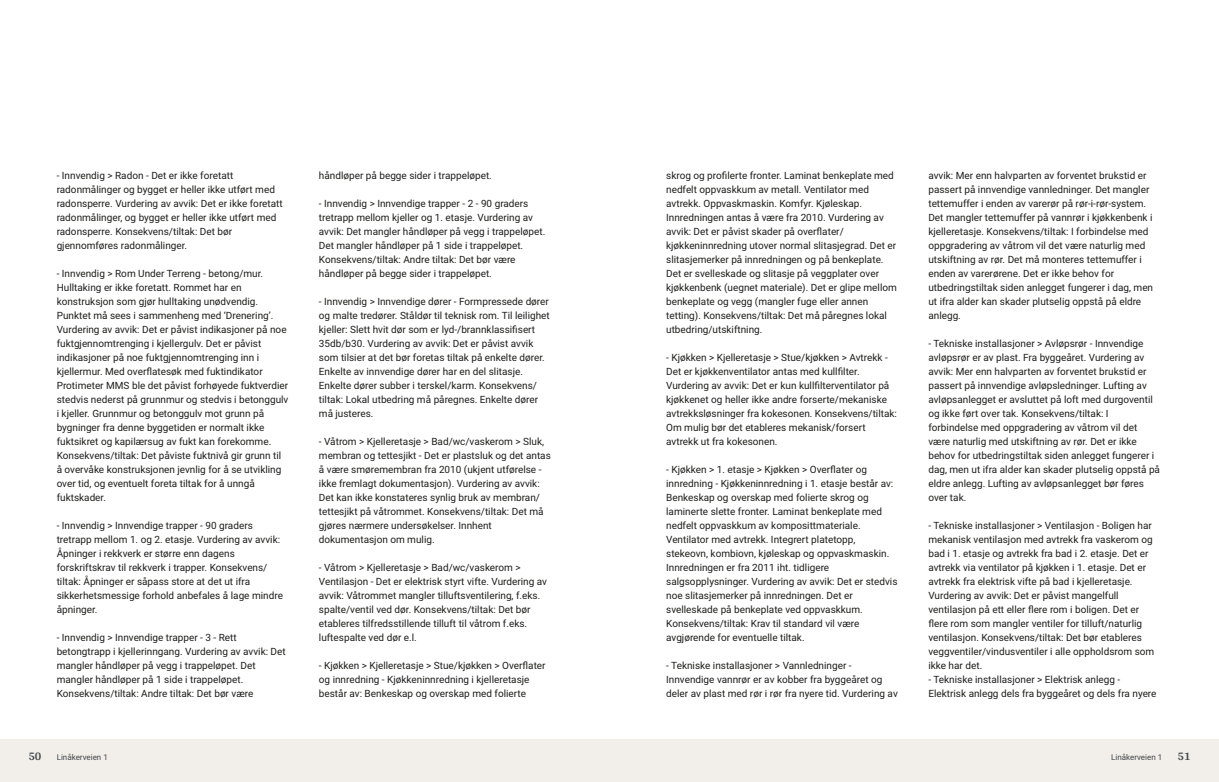
<style>
.page{position:relative;width:1219px;height:782px;background:#fff}
.page>*{position:absolute;margin:0;border:0;box-sizing:border-box;transform-origin:0 0}
.t1{font:700 12px "Arya";color:#414749}
.t2{font:10px/14px "Roboto";color:#1d1d1b}
.t3{font:8px "Roboto";color:#414749}
</style>
<div class="page">
<div style="left:0;top:739px;width:612px;height:42px;background:#f2eeea"></div>
<div style="left:607px;top:739px;width:612px;height:42px;background:#f2eeea"></div>
<p class="t2" style="left:57px;top:167px;width:228px">‑ Innvendig &gt; Radon ‑ Det er ikke foretatt radonmålinger og bygget er heller ikke utført med radonsperre. Vurdering av avvik: Det er ikke foretatt radonmålinger, og bygget er heller ikke utført med radonsperre. Konsekvens/ tiltak: Det bør gjennomføres radonmålinger.</p>
<p class="t2" style="left:57px;top:265px;width:233px">‑ Innvendig &gt; Rom Under Terreng ‑ betong/ mur.<br>Hulltaking er ikke foretatt. Rommet har en konstruksjon som gjør hulltaking unødvendig.<br>Punktet må sees i sammenheng med ‘Drenering’.<br>Vurdering av avvik: Det er påvist indikasjoner på noe fuktgjennomtrenging i kjellergulv. Det er påvist indikasjoner på noe fuktgjennomtrenging inn i kjellermur. Med overflatesøk med fuktindikator Protimeter MMS ble det påvist forhøyede fuktverdier stedvis nederst på grunnmur og stedvis i betonggulv i kjeller. Grunnmur og betonggulv mot grunn på bygninger fra denne byggetiden er normalt ikke fuktsikret og kapilærsug av fukt kan forekomme.<br>Konsekvens/ tiltak: Det påviste fuktnivå gir grunn til å overvåke konstruksjonen jevnlig for å se utvikling over tid, og eventuelt foreta tiltak for å unngå fuktskader.</p>
<p class="t2" style="left:57px;top:517px;width:228px">‑ Innvendig &gt; Innvendige trapper ‑ 90 graders tretrapp mellom 1. og 2. etasje. Vurdering av avvik:<br>Åpninger i rekkverk er større enn dagens forskriftskrav til rekkverk i trapper. Konsekvens/ tiltak: Åpninger er såpass store at det ut ifra sikkerhetsmessige forhold anbefales å lage mindre åpninger.</p>
<p class="t2" style="left:57px;top:629px;width:231px">‑ Innvendig &gt; Innvendige trapper ‑ 3 ‑ Rett betongtrapp i kjellerinngang. Vurdering av avvik: Det mangler håndløper på vegg i trappeløpet. Det mangler håndløper på 1 side i trappeløpet.<br>Konsekvens/ tiltak: Andre tiltak: Det bør være</p>
<p class="t1" style="left:28px;top:749px;width:15px">50</p>
<p class="t3" style="left:57px;top:751px;width:53px">Linåkerveien 1</p>
<p class="t2" style="left:319px;top:167px;width:174px">håndløper på begge sider i trappeløpet.</p>
<p class="t2" style="left:319px;top:195px;width:228px">‑ Innvendig &gt; Innvendige trapper ‑ 2 ‑ 90 graders tretrapp mellom kjeller og 1. etasje. Vurdering av avvik: Det mangler håndløper på vegg i trappeløpet.<br>Det mangler håndløper på 1 side i trappeløpet.<br>Konsekvens/ tiltak: Andre tiltak: Det bør være håndløper på begge sider i trappeløpet.</p>
<p class="t2" style="left:319px;top:293px;width:232px">‑ Innvendig &gt; Innvendige dører ‑ Formpressede dører og malte tredører. Ståldør til teknisk rom. Til leilighet kjeller: Slett hvit dør som er lyd‑/ brannklassifisert 35db/ b30. Vurdering av avvik: Det er påvist avvik som tilsier at det bør foretas tiltak på enkelte dører.<br>Enkelte av innvendige dører har en del slitasje.<br>Enkelte dører subber i terskel/ karm. Konsekvens/ tiltak: Lokal utbedring må påregnes. Enkelte dører må justeres.</p>
<p class="t2" style="left:319px;top:433px;width:233px">‑ Våtrom &gt; Kjelleretasje &gt; Bad/ wc/ vaskerom &gt; Sluk, membran og tettesjikt ‑ Det er plastsluk og det antas å være smøremembran fra 2010 (ukjent utførelse ‑ ikke fremlagt dokumentasjon). Vurdering av avvik:<br>Det kan ikke konstateres synlig bruk av membran/ tettesjikt på våtrommet. Konsekvens/ tiltak: Det må gjøres nærmere undersøkelser. Innhent dokumentasjon om mulig.</p>
<p class="t2" style="left:319px;top:559px;width:230px">‑ Våtrom &gt; Kjelleretasje &gt; Bad/ wc/ vaskerom &gt; Ventilasjon ‑ Det er elektrisk styrt vifte. Vurdering av avvik: Våtrommet mangler tilluftsventilering, f.eks. spalte/ ventil ved dør. Konsekvens/ tiltak: Det bør etableres tilfredsstillende tilluft til våtrom f.eks. luftespalte ved dør e.l.</p>
<p class="t2" style="left:319px;top:657px;width:228px">‑ Kjøkken &gt; Kjelleretasje &gt; Stue/ kjøkken &gt; Overflater og innredning ‑ Kjøkkeninnredning i kjelleretasje består av: Benkeskap og overskap med folierte</p>
<p class="t2" style="left:666px;top:167px;width:232px">skrog og profilerte fronter. Laminat benkeplate med nedfelt oppvaskkum av metall. Ventilator med avtrekk. Oppvaskmaskin. Komfyr. Kjøleskap.<br>Innredningen antas å være fra 2010. Vurdering av avvik: Det er påvist skader på overflater/ kjøkkeninnredning utover normal slitasjegrad. Det er slitasjemerker på innredningen og på benkeplate.<br>Det er svelleskade og slitasje på veggplater over kjøkkenbenk (uegnet materiale). Det er glipe mellom benkeplate og vegg (mangler fuge eller annen tetting). Konsekvens/ tiltak: Det må påregnes lokal utbedring/ utskiftning.</p>
<p class="t2" style="left:666px;top:349px;width:232px">‑ Kjøkken &gt; Kjelleretasje &gt; Stue/ kjøkken &gt; Avtrekk ‑ Det er kjøkkenventilator antas med kullfilter.<br>Vurdering av avvik: Det er kun kullfilterventilator på kjøkkenet og heller ikke andre forserte/ mekaniske avtrekksløsninger fra kokesonen. Konsekvens/ tiltak:<br>Om mulig bør det etableres mekanisk/ forsert avtrekk ut fra kokesonen.</p>
<p class="t2" style="left:666px;top:461px;width:233px">‑ Kjøkken &gt; 1. etasje &gt; Kjøkken &gt; Overflater og innredning ‑ Kjøkkeninnredning i 1. etasje består av:<br>Benkeskap og overskap med folierte skrog og laminerte slette fronter. Laminat benkeplate med nedfelt oppvaskkum av komposittmateriale.<br>Ventilator med avtrekk. Integrert platetopp, stekeovn, kombiovn, kjøleskap og oppvaskmaskin.<br>Innredningen er fra 2011 iht. tidligere salgsopplysninger. Vurdering av avvik: Det er stedvis noe slitasjemerker på innredningen. Det er svelleskade på benkeplate ved oppvaskkum.<br>Konsekvens/ tiltak: Krav til standard vil være avgjørende for eventuelle tiltak.</p>
<p class="t2" style="left:666px;top:657px;width:233px">‑ Tekniske installasjoner &gt; Vannledninger ‑<br>Innvendige vannrør er av kobber fra byggeåret og deler av plast med rør i rør fra nyere tid. Vurdering av</p>
<p class="t2" style="left:928px;top:167px;width:226px">avvik: Mer enn halvparten av forventet brukstid er passert på innvendige vannledninger. Det mangler tettemuffer i enden av varerør på rør‑i‑rør‑system.<br>Det mangler tettemuffer på vannrør i kjøkkenbenk i kjelleretasje. Konsekvens/ tiltak: I forbindelse med oppgradering av våtrom vil det være naturlig med utskiftning av rør. Det må monteres tettemuffer i enden av varerørene. Det er ikke behov for utbedringstiltak siden anlegget fungerer i dag, men ut ifra alder kan skader plutselig oppstå på eldre anlegg.</p>
<p class="t2" style="left:928px;top:335px;width:233px">‑ Tekniske installasjoner &gt; Avløpsrør ‑ Innvendige avløpsrør er av plast. Fra byggeåret. Vurdering av avvik: Mer enn halvparten av forventet brukstid er passert på innvendige avløpsledninger. Lufting av avløpsanlegget er avsluttet på loft med durgoventil og ikke ført over tak. Konsekvens/ tiltak: I forbindelse med oppgradering av våtrom vil det være naturlig med utskiftning av rør. Det er ikke behov for utbedringstiltak siden anlegget fungerer i dag, men ut ifra alder kan skader plutselig oppstå på eldre anlegg. Lufting av avløpsanlegget bør føres over tak.</p>
<p class="t2" style="left:928px;top:517px;width:230px">‑ Tekniske installasjoner &gt; Ventilasjon ‑ Boligen har mekanisk ventilasjon med avtrekk fra vaskerom og bad i 1. etasje og avtrekk fra bad i 2. etasje. Det er avtrekk via ventilator på kjøkken i 1. etasje. Det er avtrekk fra elektrisk vifte på bad i kjelleretasje.<br>Vurdering av avvik: Det er påvist mangelfull ventilasjon på ett eller flere rom i boligen. Det er flere rom som mangler ventiler for tilluft/ naturlig ventilasjon. Konsekvens/ tiltak: Det bør etableres veggventiler/ vindusventiler i alle oppholdsrom som ikke har det.<br>‑ Tekniske installasjoner &gt; Elektrisk anlegg ‑ Elektrisk anlegg dels fra byggeåret og dels fra nyere</p>
<p class="t3" style="left:1111px;top:751px;width:53px">Linåkerveien 1</p>
<p class="t1" style="left:1177px;top:749px;width:15px">51</p>
</div>
